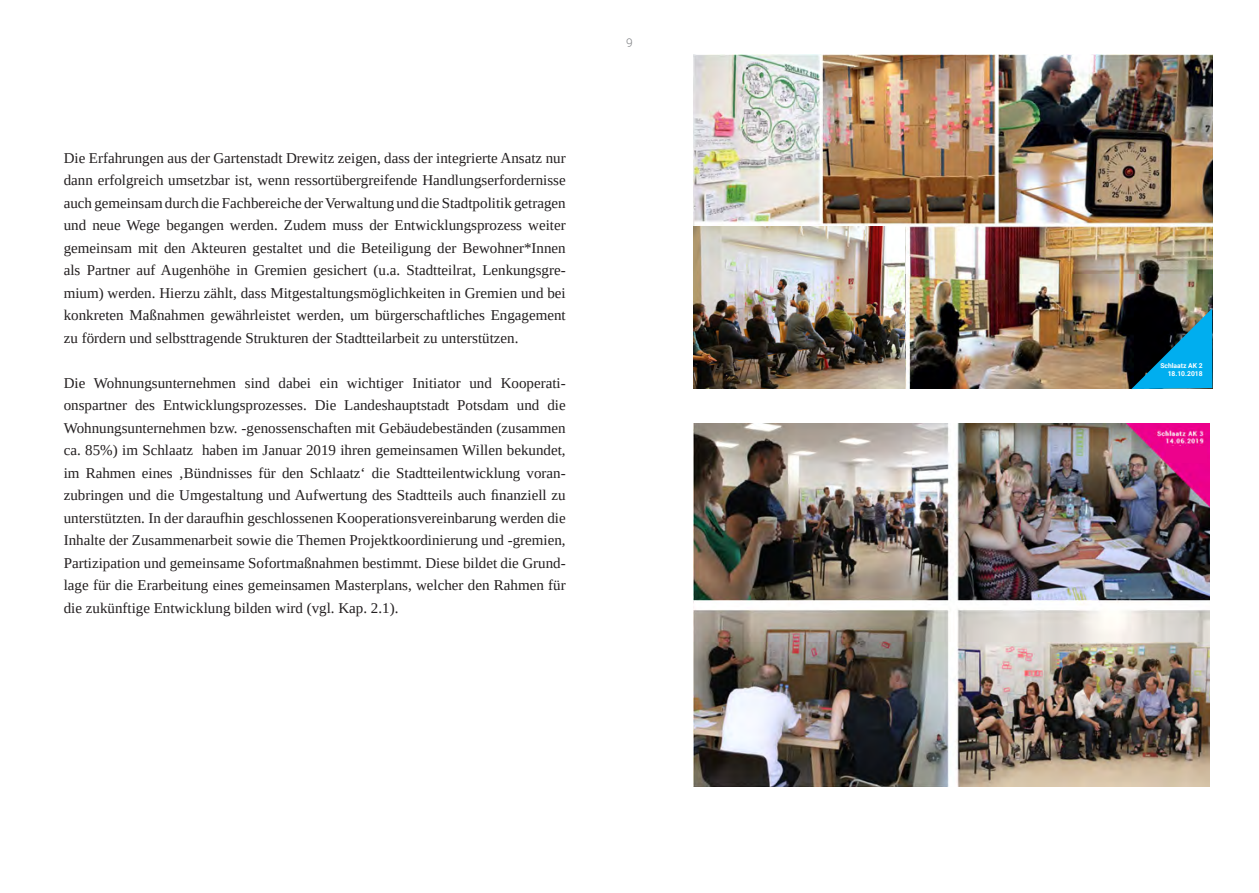
<style>
.page{position:relative;width:1259px;height:893px;background:#fff}
.page>*{position:absolute;margin:0;border:0;box-sizing:border-box;transform-origin:0 0}
.Fließtext{font:15px/22.5px "Tinos";color:#231f20;text-align:justify}
.Ü1_Titel{font:300 12px "Roboto";color:#808285}
.t1{font:700 6.75px "Roboto";color:#fff}
</style>
<div class="page">
<img style="left:693px;top:423px;width:516px;height:364px">
<img style="left:693px;top:54px;width:519px;height:335px">
<img style="left:693px;top:226px;width:212px;height:162px">
<svg style="left:1131px;top:308px;width:81px;height:81px;background:#0c607e"></svg>
<div style="left:1166px;top:446px;width:41px;height:16px;background:#ed028c"></div>
<p class="Fließtext" style="left:64px;top:146px;width:503px">Die Erfahrungen aus der Gartenstadt Drewitz zeigen, dass der integrierte Ansatz nur dann erfolgreich umsetzbar ist, wenn ressortübergreifende Handlungserfordernisse auch gemeinsam durch die Fachbereiche der Verwaltung und die Stadtpolitik getragen und neue Wege begangen werden. Zudem muss der Entwicklungsprozess weiter gemeinsam mit den Akteuren gestaltet und die Beteiligung der Bewohner*Innen als Partner auf Augenhöhe in Gremien gesichert (u.a. Stadtteilrat, Lenkungsgre&shy;mium) werden. Hierzu zählt, dass Mitgestaltungsmöglichkeiten in Gremien und bei konkreten Maßnahmen gewährleistet werden, um bürgerschaftliches Engagement zu fördern und selbsttragende Strukturen der Stadtteilarbeit zu unterstützen.</p>
<p class="Fließtext" style="left:64px;top:371px;width:503px">Die Wohnungsunternehmen sind dabei ein wichtiger Initiator und Kooperati&shy;onspartner des Entwicklungsprozesses. Die Landeshauptstadt Potsdam und die Wohnungsunternehmen bzw. -genossenschaften mit Gebäudebeständen (zusammen ca. 85%) im Schlaatz haben im Januar 2019 ihren gemeinsamen Willen bekundet, im Rahmen eines ‚Bündnisses für den Schlaatz‘ die Stadtteilentwicklung voran&shy;zubringen und die Umgestaltung und Aufwertung des Stadtteils auch finanziell zu unterstützten. In der daraufhin geschlossenen Kooperationsvereinbarung werden die Inhalte der Zusammenarbeit sowie die Themen Projektkoordinierung und -gremien, Partizipation und gemeinsame Sofortmaßnahmen bestimmt. Diese bildet die Grund&shy;lage für die Erarbeitung eines gemeinsamen Masterplans, welcher den Rahmen für die zukünftige Entwicklung bilden wird (vgl. Kap. 2.1).</p>
<p class="Ü1_Titel" style="left:626px;top:34px;width:8px">9</p>
<p class="t1" style="left:1160px;top:361px;width:44px">Schlaatz AK 2</p>
<p class="t1" style="left:1167px;top:369px;width:36px">18.10.2018</p>
</div>
